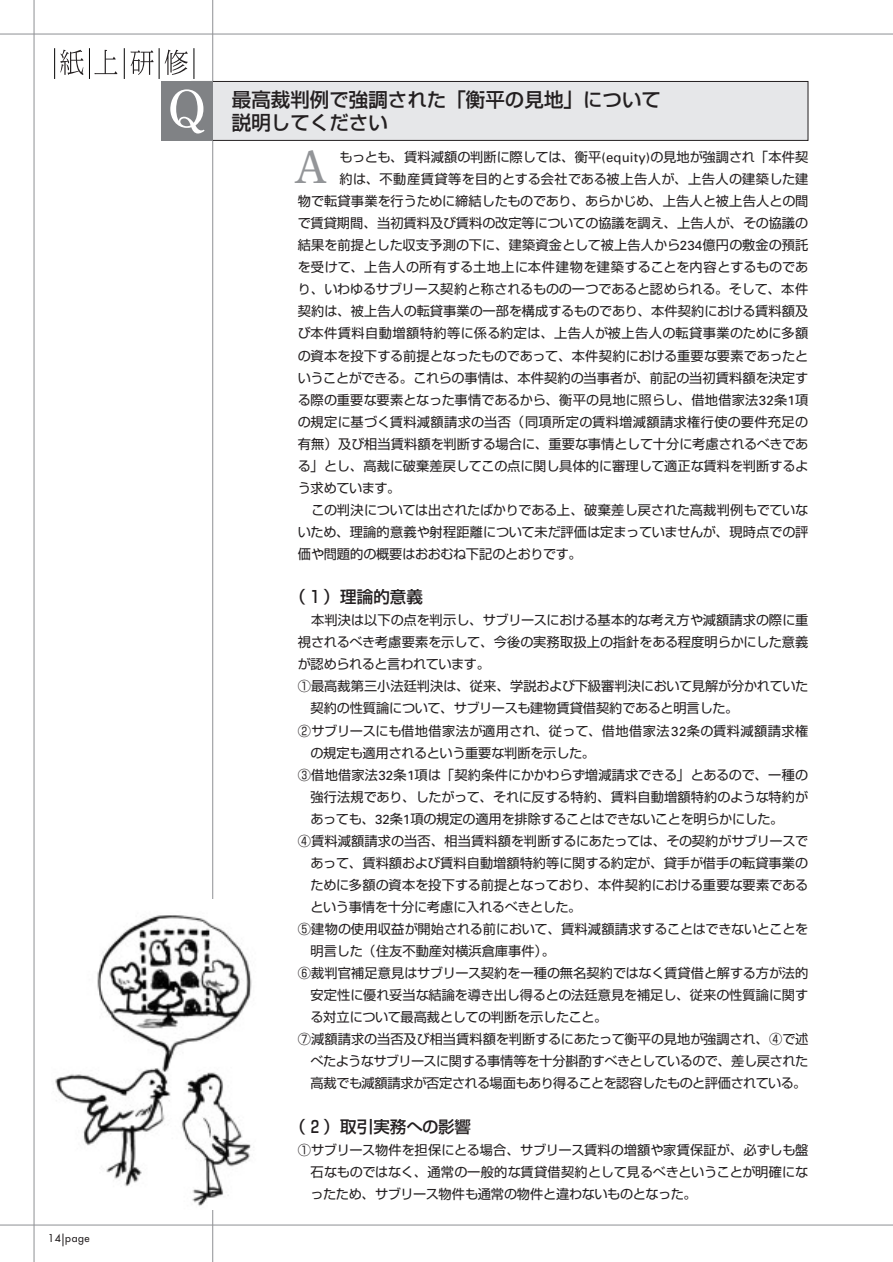
<style>
.page{position:relative;width:893px;height:1262px;background:#fff}
.page>*{position:absolute;margin:0;border:0;box-sizing:border-box;transform-origin:0 0}
.t1{font:700 51px "Futo Min A101";color:#fff}
.t2{font:700 43.5px "Futo Min A101";color:#939598}
.t3{font:500 19.5px/22.5px "Shin Go";color:#231f20}
.t4{font:500 16.5px "Shin Go";color:#231f20}
.t5{font:13.2px/22px "Shin Go";letter-spacing:-.01em;color:#231f20;text-align:justify}
.t6{font:13.2px "Shin Go";letter-spacing:.01em;color:#231f20}
.t7{font:13.2px "Shin Go";letter-spacing:-.04em;color:#231f20}
.t8{font:13.2px "Shin Go";letter-spacing:-.03em;color:#231f20}
.t9{font:13.2px "Shin Go";letter-spacing:.015em;color:#231f20}
.t10{font:13.2px "Shin Go";letter-spacing:-.035em;color:#231f20}
.t11{font:13.2px "Shin Go";letter-spacing:.035em;color:#231f20}
.t12{font:13.2px "Shin Go";letter-spacing:.02em;color:#231f20}
.t13{font:13.2px "Shin Go";letter-spacing:-.05em;color:#231f20}
.t14{font:13.2px "Shin Go";letter-spacing:-.055em;color:#231f20}
.t15{font:13.2px "Shin Go";letter-spacing:.03em;color:#231f20}
.t16{font:13.2px "Shin Go";letter-spacing:.04em;color:#231f20}
.t17{font:10.5px "Futura";letter-spacing:.06em;color:#231f20}
.s1{font-family:"Univers"}
</style>
<div class="page">
<svg style="left:63px;top:1233px;width:1px;height:13px"></svg>
<hr style="left:0;top:33px;width:892px;height:2px;background:#939598">
<hr style="left:33px;top:0;width:2px;height:1261px;background:#939598">
<hr style="left:212px;top:0;width:1px;height:1261px;background:#939598">
<hr style="left:0;top:1224px;width:892px;height:1px;background:#939598">
<svg style="left:94px;top:50px;width:23px;height:24px"></svg>
<svg style="left:131px;top:50px;width:23px;height:25px"></svg>
<svg style="left:165px;top:50px;width:23px;height:25px"></svg>
<hr style="left:54px;top:48px;width:1px;height:31px;background:#000">
<hr style="left:89px;top:48px;width:1px;height:31px;background:#000">
<hr style="left:124px;top:48px;width:1px;height:31px;background:#000">
<hr style="left:159px;top:48px;width:1px;height:31px;background:#000">
<hr style="left:194px;top:48px;width:1px;height:31px;background:#000">
<svg style="left:60px;top:50px;width:23px;height:25px"></svg>
<img style="left:55px;top:899px;width:197px;height:310px">
<div style="left:192px;top:81px;width:616px;height:59px;background:#e6e7e9"></div>
<div style="left:191px;top:81px;width:617px;height:60px;border:1px solid #231f20"></div>
<div style="left:162px;top:81px;width:51px;height:60px;background:#808285"></div>
<p class="t17" style="left:48px;top:1232px;width:43px">14 page</p>
<h1 class="t1" style="left:168px;top:90px;width:40px">Q</h1>
<h3 class="t3" style="left:232px;top:91px;width:430px">最高裁判例で強調された「衡平の見地」について説明してください</h3>
<h2 class="t2" style="left:296px;top:152px;width:30px">A</h2>
<p class="t6" style="left:339px;top:152px;width:470px">もっとも、賃料減額の判断に際しては、衡平<span class="s1">(equity)</span>の見地が強調され「本件契</p>
<p class="t16" style="left:339px;top:174px;width:470px">約は、不動産賃貸等を目的とする会社である被上告人が、上告人の建築した建</p>
<p class="t10" style="left:298px;top:196px;width:512px">物で転貸事業を行うために締結したものであり、あらかじめ、上告人と被上告人との間</p>
<p class="t5" style="left:298px;top:214px;width:512px">で賃貸期間、当初賃料及び賃料の改定等についての協議を調え、上告人が、その協議の</p>
<p class="t9" style="left:298px;top:240px;width:512px">結果を前提とした収支予測の下に、建築資金として被上告人から<span class="s1">234</span>億円の敷金の預託</p>
<p class="t5" style="left:298px;top:258px;width:512px">を受けて、上告人の所有する土地上に本件建物を建築することを内容とするものであ</p>
<p class="t5" style="left:298px;top:280px;width:512px">り、いわゆるサブリース契約と称されるものの一つであると認められる。そして、本件</p>
<p class="t5" style="left:298px;top:302px;width:512px">契約は、被上告人の転貸事業の一部を構成するものであり、本件契約における賃料額及</p>
<p class="t11" style="left:298px;top:328px;width:512px">び本件賃料自動増額特約等に係る約定は、上告人が被上告人の転貸事業のために多額</p>
<p class="t8" style="left:298px;top:350px;width:512px">の資本を投下する前提となったものであって、本件契約における重要な要素であったと</p>
<p class="t6" style="left:298px;top:372px;width:512px">いうことができる。これらの事情は、本件契約の当事者が、前記の当初賃料額を決定す</p>
<p class="t12" style="left:298px;top:395px;width:512px">る際の重要な要素となった事情であるから、衡平の見地に照らし、借地借家法<span class="s1">32</span>条<span class="s1">1</span>項</p>
<p class="t15" style="left:298px;top:417px;width:512px">の規定に基づく賃料減額請求の当否（同項所定の賃料増減額請求権行使の要件充足の</p>
<p class="t5" style="left:298px;top:434px;width:512px">有無）及び相当賃料額を判断する場合に、重要な事情として十分に考慮されるべきであ</p>
<p class="t6" style="left:298px;top:461px;width:512px">る」とし、高裁に破棄差戻してこの点に関し具体的に審理して適正な賃料を判断するよ</p>
<p class="t7" style="left:298px;top:483px;width:104px">う求めています。</p>
<p class="t8" style="left:311px;top:505px;width:498px">この判決については出されたばかりである上、破棄差し戻された高裁判例もでていな</p>
<p class="t10" style="left:298px;top:527px;width:512px">いため、理論的意義や射程距離について未だ評価は定まっていませんが、現時点での評</p>
<p class="t7" style="left:298px;top:549px;width:285px">価や問題的の概要はおおむね下記のとおりです。</p>
<p class="t4" style="left:289px;top:591px;width:135px">（１）理論的意義</p>
<p class="t6" style="left:311px;top:615px;width:498px">本判決は以下の点を判示し、サブリースにおける基本的な考え方や減額請求の際に重</p>
<p class="t6" style="left:298px;top:637px;width:512px">視されるべき考慮要素を示して、今後の実務取扱上の指針をある程度明らかにした意義</p>
<p class="t7" style="left:298px;top:659px;width:193px">が認められると言われています。</p>
<p class="t5" style="left:298px;top:677px;width:512px">①最高裁第三小法廷判決は、従来、学説および下級審判決において見解が分かれていた</p>
<p class="t7" style="left:310px;top:703px;width:429px">契約の性質論について、サブリースも建物賃貸借契約であると明言した。</p>
<p class="t11" style="left:298px;top:725px;width:512px">②サブリースにも借地借家法が適用され、従って、借地借家法<span class="s1">32</span>条の賃料減額請求権</p>
<p class="t7" style="left:310px;top:747px;width:286px">の規定も適用されるという重要な判断を示した。</p>
<p class="t9" style="left:298px;top:769px;width:512px">③借地借家法<span class="s1">32</span>条<span class="s1">1</span>項は「契約条件にかかわらず増減請求できる」とあるので、一種の</p>
<p class="t6" style="left:310px;top:791px;width:499px">強行法規であり、したがって、それに反する特約、賃料自動増額特約のような特約が</p>
<p class="t7" style="left:310px;top:813px;width:474px">あっても、<span class="s1">32</span>条<span class="s1">1</span>項の規定の適用を排除することはできないことを明らかにした。</p>
<p class="t5" style="left:298px;top:831px;width:512px">④賃料減額請求の当否、相当賃料額を判断するにあたっては、その契約がサブリースで</p>
<p class="t5" style="left:310px;top:853px;width:499px">あって、賃料額および賃料自動増額特約等に関する約定が、貸手が借手の転貸事業の</p>
<p class="t8" style="left:310px;top:880px;width:499px">ために多額の資本を投下する前提となっており、本件契約における重要な要素である</p>
<p class="t7" style="left:310px;top:902px;width:272px">という事情を十分に考慮に入れるべきとした。</p>
<p class="t8" style="left:298px;top:924px;width:512px">⑤建物の使用収益が開始される前において、賃料減額請求することはできないとことを</p>
<p class="t5" style="left:310px;top:941px;width:246px">明言した（住友不動産対横浜倉庫事件）。</p>
<p class="t6" style="left:298px;top:968px;width:512px">⑥裁判官補足意見はサブリース契約を一種の無名契約ではなく賃貸借と解する方が法的</p>
<p class="t5" style="left:310px;top:985px;width:499px">安定性に優れ妥当な結論を導き出し得るとの法廷意見を補足し、従来の性質論に関す</p>
<p class="t7" style="left:310px;top:1012px;width:298px">る対立について最高裁としての判断を示したこと。</p>
<p class="t5" style="left:298px;top:1029px;width:512px">⑦減額請求の当否及び相当賃料額を判断するにあたって衡平の見地が強調され、④で述</p>
<p class="t13" style="left:310px;top:1056px;width:499px">べたようなサブリースに関する事情等を十分斟酌すべきとしているので、差し戻された</p>
<p class="t14" style="left:310px;top:1078px;width:497px">高裁でも減額請求が否定される場面もあり得ることを認容したものと評価されている。</p>
<p class="t4" style="left:289px;top:1120px;width:183px">（２）取引実務への影響</p>
<p class="t5" style="left:310px;top:1140px;width:499px;text-indent:-13px">①サブリース物件を担保にとる場合、サブリース賃料の増額や家賃保証が、必ずしも盤石なものではなく、通常の一般的な賃貸借契約として見るべきということが明確になったため、サブリース物件も通常の物件と違わないものとなった。</p>
</div>
